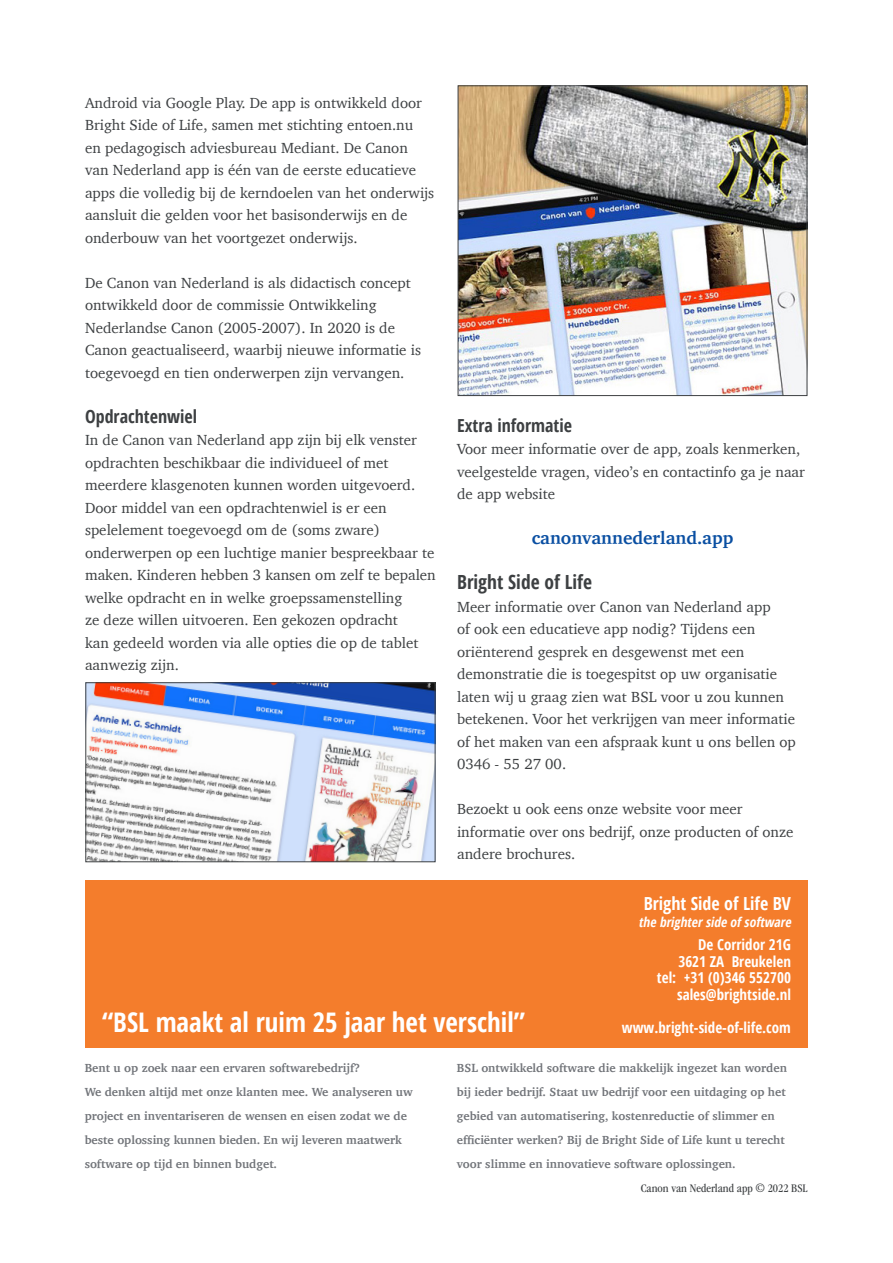
<style>
.page{position:relative;width:893px;height:1263px;background:#fff}
.page>*{position:absolute;margin:0;border:0;box-sizing:border-box;transform-origin:0 0}
.t1{font:700 27px "Open Sans Condensed";color:#fff}
.Algemene_tekst{font:700 19.5px "Open Sans Condensed";color:#3d4042}
.Brochure_tekst{font:700 18px "Charter";color:#0a4fa2}
.t2{font:700 18px "Open Sans Condensed";color:#fff}
.Brochure_Titel{font:700 18px "Open Sans Condensed";color:#3d4042}
.Brochure_tekst-2{font:700 18px "Open Sans Condensed";color:#3d4042}
.Brochure_tekst-3{font:15px/22.5px "Charter";color:#3d4042}
.t3{font:700 15px/16.5px "Open Sans Condensed";color:#fff;text-align:right}
.t4{font:italic 700 13.5px "Open Sans Condensed";color:#fff}
.t5{font:700 12px/24px "Charter";color:#717479}
.t6{font:condensed 12px "ITC Garamond Std";color:#3d4042}
</style>
<div class="page">
<div style="left:85px;top:880px;width:723px;height:167px;background:#f47d2c"></div>
<img style="left:460px;top:88px;width:345px;height:306px">
<div style="left:458px;top:86px;width:349px;height:310px;border:1px solid #3d4042"></div>
<img style="left:88px;top:684px;width:345px;height:176px">
<div style="left:86px;top:682px;width:349px;height:180px;border:1px solid #3d4042"></div>
<p class="Brochure_tekst-3" style="left:85px;top:91px;width:351px">Android via Google Play. De app is ontwikkeld door Bright Side of Life, samen met stichting entoen.nu<br>en pedagogisch adviesbureau Mediant. De Canon van Nederland app is één van de eerste educatieve apps die volledig bij de kerndoelen van het onderwijs aansluit die gelden voor het basisonderwijs en de onderbouw van het voortgezet onderwijs.</p>
<p class="Brochure_tekst-3" style="left:85px;top:271px;width:337px">De Canon van Nederland is als didactisch concept ontwikkeld door de commissie Ontwikkeling Nederlandse Canon (2005-2007). In 2020 is de Canon geactualiseerd, waarbij nieuwe informatie is toegevoegd en tien onderwerpen zijn vervangen.</p>
<p class="Brochure_tekst-2" style="left:85px;top:403px;width:114px">Opdrachtenwiel</p>
<p class="Brochure_tekst-3" style="left:85px;top:428px;width:352px">In de Canon van Nederland app zijn bij elk venster opdrachten beschikbaar die individueel of met meerdere klasgenoten kunnen worden uitgevoerd.<br>Door middel van een opdrachtenwiel is er een spelelement toegevoegd om de (soms zware) onderwerpen op een luchtige manier bespreekbaar te maken. Kinderen hebben 3 kansen om zelf te bepalen welke opdracht en in welke groepssamenstelling<br>ze deze willen uitvoeren. Een gekozen opdracht<br>kan gedeeld worden via alle opties die op de tablet aanwezig zijn.</p>
<p class="Brochure_Titel" style="left:457px;top:412px;width:116px">Extra informatie</p>
<p class="Brochure_tekst-3" style="left:457px;top:437px;width:349px">Voor meer informatie over de app, zoals kenmerken, veelgestelde vragen, video’s en contactinfo ga je naar de app website</p>
<p class="Brochure_tekst" style="left:532px;top:522px;width:203px">canonvannederland.app</p>
<p class="Algemene_tekst" style="left:457px;top:568px;width:136px">Bright Side of Life</p>
<p class="Brochure_tekst-3" style="left:457px;top:595px;width:340px">Meer informatie over Canon van Nederland app<br>of ook een educatieve app nodig? Tijdens een oriënterend gesprek en desgewenst met een demonstratie die is toegespitst op uw organisatie laten wij u graag zien wat BSL voor u zou kunnen betekenen. Voor het verkrijgen van meer informatie of het maken van een afspraak kunt u ons bellen op 0346 - 55 27 00.</p>
<p class="Brochure_tekst-3" style="left:457px;top:797px;width:338px">Bezoekt u ook eens onze website voor meer informatie over ons bedrijf, onze producten of onze andere brochures.</p>
<p class="t2" style="left:644px;top:891px;width:149px">Bright Side of Life BV</p>
<p class="t4" style="left:639px;top:912px;width:157px">the brighterside ofsoftware</p>
<h1 class="t1" style="left:102px;top:1003px;width:424px">“BSL maakt al ruim 25 jaar het verschil”</h1>
<p class="t3" style="left:657px;top:936px;width:136px">De Corridor 21G<br>3621 ZA Breukelen tel: +31 (0)346 552700 sales@brightside.nl</p>
<p class="t3" style="left:622px;top:1019px;width:170px">www.bright-side-of-life.com</p>
<p class="t5" style="left:85px;top:1055px;width:330px">Bent u op zoek naar een ervaren softwarebedrijf?<br>We denken altijd met onze klanten mee. We analyseren uw project en inventariseren de wensen en eisen zodat we de beste oplossing kunnen bieden. En wij leveren maatwerk software op tijd en binnen budget.</p>
<p class="t5" style="left:457px;top:1055px;width:332px">BSL ontwikkeld software die makkelijk ingezet kan worden bij ieder bedrijf. Staat uw bedrijf voor een uitdaging op het gebied van automatisering, kostenreductie of slimmer en efficiënter werken? Bij de Bright Side of Life kunt u terecht voor slimme en innovatieve software oplossingen.</p>
<p class="t6" style="left:641px;top:1181px;width:168px">Canon van Nederland app © 2022 BSL</p>
</div>
